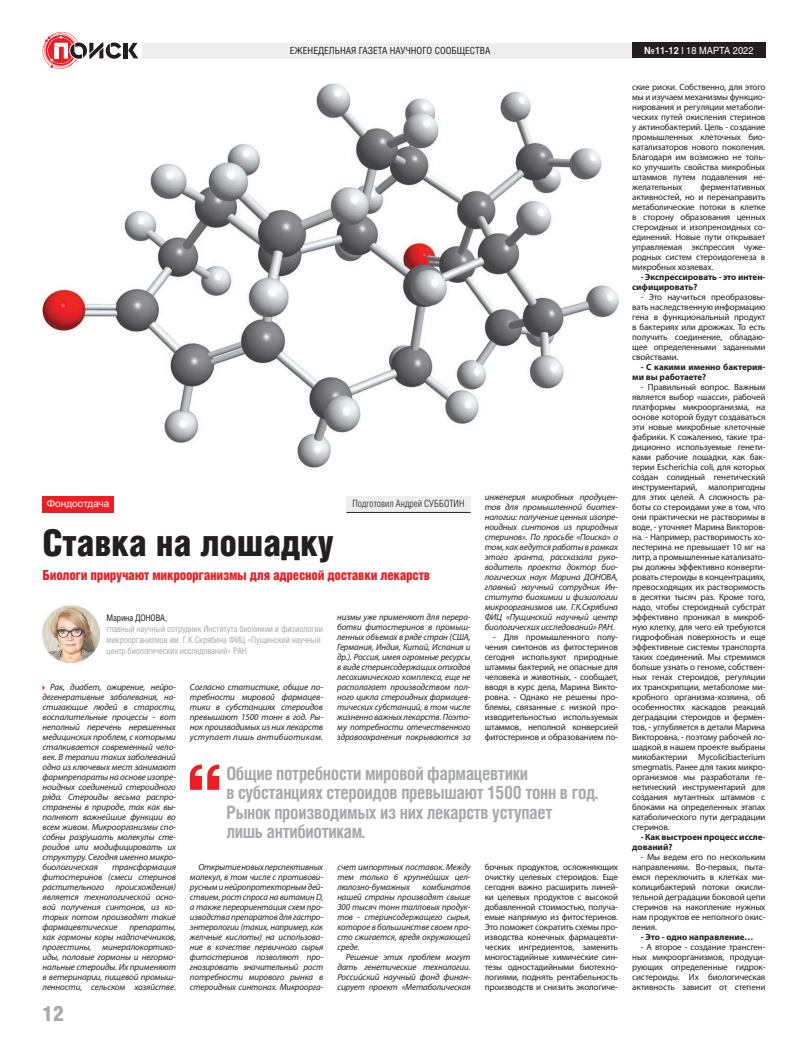
<style>
.page{position:relative;width:808px;height:1049px;background:#fff}
.page>*{position:absolute;margin:0;border:0;box-sizing:border-box;transform-origin:0 0}
.t1{font:37px "Helios Cond Black C";letter-spacing:-.01em;color:#231f20}
.t2{font:21.1px "Helios Cond Black C";color:#a8a9ad}
.t3{font:700 18.5px/19.5px "Helios Cond C";letter-spacing:-.02em;color:#a8a9ad;scale:.96 1}
.t4{font:14px "Helios Cond Black C";letter-spacing:-.02em;color:#ee1d23}
.t5{font:10px "Helios Cond Light C";color:#231f20}
.t6{font:10px "Helios C";color:#fff}
.t7{font:9.8px "Helios Cond C";color:#231f20}
.t8{font:9.8px "Helios C";color:#fff;scale:.93 1}
.t9{font:9px/10px "Myriad Pro";letter-spacing:-.015em;color:#231f20;text-align:justify}
.t10{font:italic 9px/10px "Myriad Pro";letter-spacing:-.01em;color:#231f20;text-align:justify}
.t11{font:9px/11px "Helios Cond C";letter-spacing:-.02em;color:#a8a9ad}
.t12{font:700 9px/10px "Myriad Pro";color:#231f20}
.t13{font:9px "Helios Cond C";letter-spacing:-.02em;color:#231f20}
.s1{font-weight:700}
.s2{font-weight:700;color:#f2f3f4}
</style>
<div class="page">
<hr style="left:124px;top:43px;width:4px;height:15px;background:#231f20">
<svg style="left:128px;top:43px;width:10px;height:15px"></svg>
<svg style="left:43px;top:32px;width:78px;height:37px"></svg>
<div style="left:142px;top:43px;width:496px;height:16px;background:#eeeeef"></div>
<div style="left:632px;top:43px;width:133px;height:15px;background:#231f20"></div>
<div style="left:43px;top:496px;width:71px;height:16px;background:#ee1d23"></div>
<div style="left:346px;top:496px;width:125px;height:16px;background:#eeeeef"></div>
<hr style="left:346px;top:512px;width:125px;height:1px;background:#231f20">
<svg style="left:190px;top:764px;width:29px;height:26px"></svg>
<img style="left:43px;top:84px;width:575px;height:383px">
<img style="left:43px;top:605px;width:56px;height:58px">
<p class="t7" style="left:290px;top:45px;width:202px">ЕЖЕНЕДЕЛЬНАЯ ГАЗЕТА НАУЧНОГО СООБЩЕСТВА</p>
<p class="t8" style="left:644px;top:44px;width:119px"><span class="s1">№</span><span class="s2">11-12</span> I 18 МАРТА 2022</p>
<p class="t9" style="left:632px;top:82px;width:135px">ские риски. Собственно, для этого мы и изучаем механизмы функцио&shy;нирования и регуляции метаболи&shy;ческих путей окисления стеринов у актинобактерий. Цель - создание промышленных клеточных био&shy;катализаторов нового поколения.<br>Благодаря им возможно не толь&shy;ко улучшить свойства микробных штаммов путем подавления не&shy;желательных</p>
<p class="t9" style="left:632px;top:182px;width:135px;text-indent:68px">ферментативных активностей, но и перенаправить метаболические потоки в клетке в сторону образования ценных стероидных и изопреноидных со&shy;единений. Новые пути открывает управляемая экспрессия чуже&shy;родных систем стероидогенеза в микробных хозяевах.</p>
<p class="t12" style="left:632px;top:272px;width:135px;text-indent:9px">- Экспрессировать - это интен&shy;сифицировать?</p>
<p class="t9" style="left:632px;top:292px;width:135px;text-indent:9px">- Это научиться преобразовы&shy;вать наследственную информацию гена в функциональный продукт в бактериях или дрожжах. То есть получить соединение, обладаю&shy;щее определенными заданными свойствами.</p>
<p class="t12" style="left:632px;top:362px;width:135px;text-indent:9px">- С какими именно бактерия&shy;ми вы работаете?</p>
<p class="t9" style="left:632px;top:382px;width:135px;text-indent:9px">- Правильный вопрос. Важным является выбор «шасси», рабочей платформы микроорганизма, на основе которой будут создаваться эти новые микробные клеточные фабрики. К сожалению, такие тра&shy;диционно используемые генети&shy;ками рабочие лошадки, как бак&shy;терии Escherichia coli, для которых создан солидный генетический инструментарий, малопригодны для этих целей. А сложность ра&shy;боты со стероидами уже в том, что они практически не растворимы в воде, - уточняет Марина Викторов&shy;на. - Например, растворимость хо&shy;лестерина не превышает 10 мг на литр, а промышленные катализато&shy;ры должны эффективно конверти&shy;ровать стероиды в концентрациях, превосходящих их растворимость в десятки тысяч раз. Кроме того, надо, чтобы стероидный субстрат эффективно проникал в микроб&shy;ную клетку, для чего ей требуются гидрофобная поверхность и еще эффективные системы транспорта таких соединений. Мы стремимся больше узнать о геноме, собствен&shy;ных генах стероидов, регуляции их транскрипции, метаболоме ми&shy;кробного организма-хозяина, об особенностях каскадов реакций деградации стероидов и фермен&shy;тов, - углубляется в детали Марина Викторовна, - поэтому рабочей ло&shy;шадкой в нашем проекте выбраны микобактерии Mycolicibacterium smegmatis. Ранее для таких микро&shy;организмов мы разработали ге&shy;нетический инструментарий для создания мутантных штаммов с блоками на определенных этапах катаболического пути деградации стеринов.</p>
<p class="t12" style="left:632px;top:832px;width:135px;text-indent:9px">- Как выстроен процесс иссле&shy;дований?</p>
<p class="t9" style="left:632px;top:852px;width:135px;text-indent:9px">- Мы ведем его по нескольким направлениям. Во-первых, пыта&shy;емся переключить в клетках ми&shy;колицибактерий потоки окисли&shy;тельной деградации боковой цепи стеринов на накопление нужных нам продуктов ее неполного окис&shy;ления.</p>
<p class="t12" style="left:641px;top:932px;width:114px">- Это - одно направление…</p>
<p class="t9" style="left:632px;top:942px;width:135px;text-indent:9px">- А второе - создание трансген&shy;ных микроорганизмов, продуци&shy;рующих определенные гидрок&shy;систероиды. Их биологическая активность зависит от степени</p>
<p class="t10" style="left:485px;top:492px;width:135px">инженерия микробных продуцен&shy;тов для промышленной биотех&shy;нологии: получение ценных изопре&shy;ноидных синтонов из природных стеринов». По просьбе «Поиска» о том, как ведутся работы в рамках этого гранта, рассказала руко&shy;водитель проекта доктор био&shy;логических наук Марина ДОНОВА, главный научный сотрудник Ин&shy;ститута биохимии и физиологии микроорганизмов им. Г.К.Скрябина ФИЦ «Пущинский научный центр биологических исследований» РАН.</p>
<p class="t9" style="left:485px;top:632px;width:135px;text-indent:9px">- Для промышленного полу&shy;чения синтонов из фитостеринов сегодня используют природные штаммы бактерий, не опасные для человека и животных, - сообщает, вводя в курс дела, Марина Викто&shy;ровна. - Однако не решены про&shy;блемы, связанные с низкой про&shy;изводительностью используемых штаммов, неполной конверсией фитостеринов и образованием по-</p>
<p class="t6" style="left:47px;top:497px;width:64px">Фондоотдача</p>
<h1 class="t1" style="left:43px;top:522px;width:293px">Ставка на лошадку</h1>
<h3 class="t4" style="left:43px;top:567px;width:389px">Биологи приручают микроорганизмы для адресной доставки лекарств</h3>
<p class="t5" style="left:352px;top:498px;width:113px">Подготовил Андрей СУББОТИН</p>
<p class="t10" style="left:337px;top:612px;width:135px">низмы уже применяют для перера&shy;ботки фитостеринов в промыш&shy;ленных объемах в ряде стран (США, Германия, Индия, Китай, Испания и др.). Россия, имея огромные ресурсы в виде стеринсодержащих отходов лесохимического комплекса, еще не располагает производством пол&shy;ного цикла стероидных фармацев&shy;тических субстанций, в том числе жизненно важных лекарств. Поэто&shy;му потребности отечественного здравоохранения покрываются за</p>
<p class="t13" style="left:107px;top:612px;width:62px">Марина ДОНОВА,</p>
<p class="t11" style="left:107px;top:623px;width:218px">главный научный сотрудник Института биохимии и физиологии микроорганизмов им. Г.К.Скрябина ФИЦ «Пущинский научный центр биологических исследований» РАН</p>
<p class="t10" style="left:190px;top:682px;width:135px">Согласно статистике, общие по&shy;требности мировой фармацев&shy;тики в субстанциях стероидов превышают 1500 тонн в год. Ры&shy;нок производимых из них лекарств уступает лишь антибиотикам.</p>
<p class="t10" style="left:43px;top:682px;width:135px;text-indent:8px">Рак, диабет, ожирение, нейро&shy;дегенеративные заболевания, на&shy;стигающие людей в старости, воспалительные процессы - вот неполный перечень нерешенных медицинских проблем, с которыми сталкивается современный чело&shy;век. В терапии таких заболеваний одно из ключевых мест занимают фармпрепараты на основе изопре&shy;ноидных соединений стероидного ряда. Стероиды весьма распро&shy;странены в природе, так как вы&shy;полняют важнейшие функции во всем живом. Микроорганизмы спо&shy;собны разрушать молекулы сте&shy;роидов или модифицировать их структуру. Сегодня именно микро&shy;биологическая</p>
<h3 class="t3" style="left:226px;top:763px;width:389px">Общие потребности мировой фармацевтики<br>в субстанциях стероидов превышают 1500 тонн в год.<br>Рынок производимых из них лекарств уступает<br>лишь антибиотикам.</h3>
<p class="t9" style="left:485px;top:862px;width:135px">бочных продуктов, осложняющих очистку целевых стероидов. Еще сегодня важно расширить линей&shy;ки целевых продуктов с высокой добавленной стоимостью, получа&shy;емые напрямую из фитостеринов.<br>Это поможет сократить схемы про&shy;изводства конечных фармацевти&shy;ческих ингредиентов, заменить многостадийные химические син&shy;тезы одностадийными биотехно&shy;логиями, поднять рентабельность производств и снизить экологиче-</p>
<p class="t10" style="left:190px;top:862px;width:135px;text-indent:9px">Открытие новых перспективных молекул, в том числе с противови&shy;русным и нейропротекторным дей&shy;ствием, рост спроса на витамин D, а также переориентация схем про&shy;изводства препаратов для гастро&shy;энтерологии (таких, например, как желчные кислоты) на использова&shy;ние в качестве первичного сырья фитостеринов позволяют про&shy;гнозировать значительный рост потребности мирового рынка в стероидных синтонах. Микроорга-</p>
<p class="t10" style="left:337px;top:862px;width:135px">счет импортных поставок. Между тем только 6 крупнейших цел&shy;люлозно-бумажных</p>
<p class="t10" style="left:43px;top:862px;width:135px;text-indent:70px">трансформация фитостеринов (смеси стеринов растительного</p>
<p class="t10" style="left:43px;top:882px;width:135px;text-indent:73px">происхождения) является технологической осно&shy;вой получения синтонов, из ко&shy;торых потом производят такие фармацевтические</p>
<p class="t10" style="left:337px;top:882px;width:135px;text-indent:85px">комбинатов нашей страны производят свыше 300 тысяч тонн талловых продук&shy;тов - стеринсодержащего сырья, которое в большинстве своем про&shy;сто сжигается, вредя окружающей среде.</p>
<p class="t10" style="left:337px;top:952px;width:135px;text-indent:9px">Решение этих проблем могут дать генетические технологии.<br>Российский научный фонд финан&shy;сирует проект «Метаболическая</p>
<p class="t10" style="left:43px;top:922px;width:135px;text-indent:87px">препараты, как гормоны коры надпочечников, прогестины, минералокортико&shy;иды, половые гормоны и негормо&shy;нальные стероиды. Их применяют в ветеринарии, пищевой промыш&shy;ленности, сельском хозяйстве.</p>
<h2 class="t2" style="left:43px;top:1001px;width:23px">12</h2>
</div>
